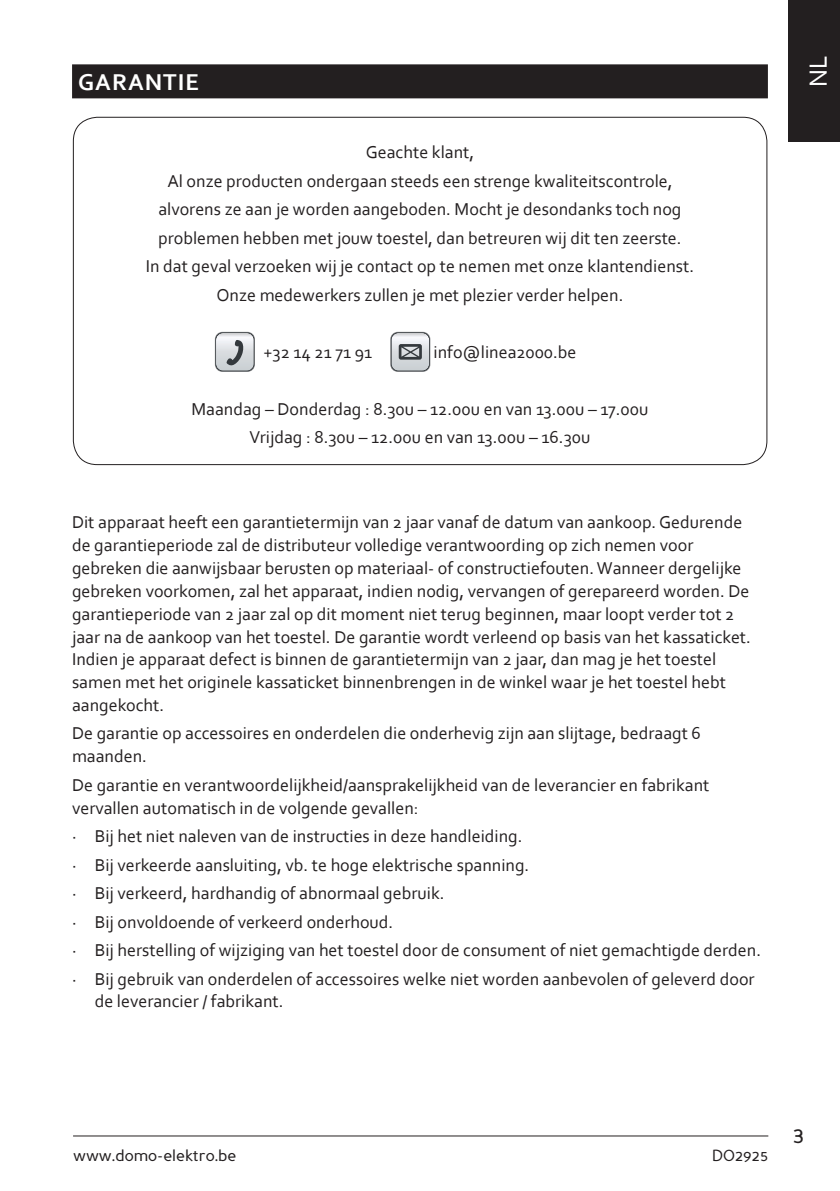
<style>
.page{position:relative;width:840px;height:1191px;background:#fff}
.page>*{position:absolute;margin:0;border:0;box-sizing:border-box;transform-origin:0 0}
.t1{font:26px "Corbel";color:#fff}
.t2{font:700 24px "Corbel";letter-spacing:.04em;color:#fff}
.t3{font:24px "Perspective Sans";color:#231f20}
.t4{font:18px/28.4px "Corbel";color:#231f20}
.t5{font:16px "Perspective Sans";color:#231f20}
</style>
<div class="page">
<hr style="left:73px;top:1135px;width:694px;height:1px;background:#231f20">
<div style="left:788px;top:0;width:51px;height:142px;background:#231f20"></div>
<hr style="left:0;top:0;width:1px;height:36px;background:#231f20">
<div style="left:72px;top:64px;width:695px;height:34px;background:#231f20"></div>
<svg style="left:215px;top:332px;width:40px;height:40px"></svg>
<div style="left:215px;top:332px;width:39px;height:39px;background:#585c5f;border-radius:7px"></div>
<svg style="left:216px;top:333px;width:38px;height:38px"></svg>
<svg style="left:390px;top:332px;width:40px;height:40px"></svg>
<svg style="left:390px;top:332px;width:39px;height:39px"></svg>
<svg style="left:391px;top:333px;width:38px;height:38px"></svg>
<h2 class="t2" style="left:78px;top:70px;width:122px">GARANTIE</h2>
<p class="t4" style="left:146px;top:139px;width:549px;text-align:center">Geachte klant,<br>Al onze producten ondergaan steeds een strenge kwaliteitscontrole, alvorens ze aan je worden aangeboden. Mocht je desondanks toch nog problemen hebben met jouw toestel, dan betreuren wij dit ten zeerste.<br>In dat geval verzoeken wij je contact op te nemen met onze klantendienst.<br>Onze medewerkers zullen je met plezier verder helpen.</p>
<p class="t4" style="left:263px;top:338px;width:110px">+32 14 21 71 91</p>
<p class="t4" style="left:433px;top:338px;width:144px">info@linea2000.be</p>
<p class="t4" style="left:191px;top:395px;width:458px;text-align:center">Maandag – Donderdag : 8.30u – 12.00u en van 13.00u – 17.00u<br>Vrijdag : 8.30u – 12.00u en van 13.00u – 16.30u</p>
<p class="t4" style="left:72px;top:510px;width:680px;line-height:22.8px">Dit apparaat heeft een garantietermijn van 2 jaar vanaf de datum van aankoop. Gedurende de garantieperiode zal de distributeur volledige verantwoording op zich nemen voor gebreken die aanwijsbaar berusten op materiaal- of constructiefouten. Wanneer dergelijke gebreken voorkomen, zal het apparaat, indien nodig, vervangen of gerepareerd worden. De garantieperiode van 2 jaar zal op dit moment niet terug beginnen, maar loopt verder tot 2 jaar na de aankoop van het toestel. De garantie wordt verleend op basis van het kassaticket.<br>Indien je apparaat defect is binnen de garantietermijn van 2 jaar, dan mag je het toestel samen met het originele kassaticket binnenbrengen in de winkel waar je het toestel hebt aangekocht.</p>
<p class="t4" style="left:72px;top:721px;width:630px;line-height:22.8px">De garantie op accessoires en onderdelen die onderhevig zijn aan slijtage, bedraagt 6 maanden.</p>
<p class="t4" style="left:72px;top:773px;width:638px;line-height:22.8px">De garantie en verantwoordelijkheid/aansprakelijkheid van de leverancier en fabrikant vervallen automatisch in de volgende gevallen:</p>
<p class="t4" style="left:72px;top:823px;width:690px">· Bij het niet naleven van de instructies in deze handleiding.<br>· Bij verkeerde aansluiting, vb. te hoge elektrische spanning.<br>· Bij verkeerd, hardhandig of abnormaal gebruik.<br>· Bij onvoldoende of verkeerd onderhoud.<br>· Bij herstelling of wijziging van het toestel door de consument of niet gemachtigde derden. · Bij gebruik van onderdelen of accessoires welke niet worden aanbevolen of geleverd door</p>
<p class="t4" style="left:95px;top:986px;width:190px">de leverancier / fabrikant.</p>
<h1 class="t1" style="left:806px;top:87px;width:33px;rotate:-90deg">NL</h1>
<p class="t5" style="left:73px;top:1149px;width:165px">www.domo-elektro.be</p>
<p class="t5" style="left:711px;top:1149px;width:58px">DO2925</p>
<h2 class="t3" style="left:792px;top:1124px;width:13px">3</h2>
</div>
